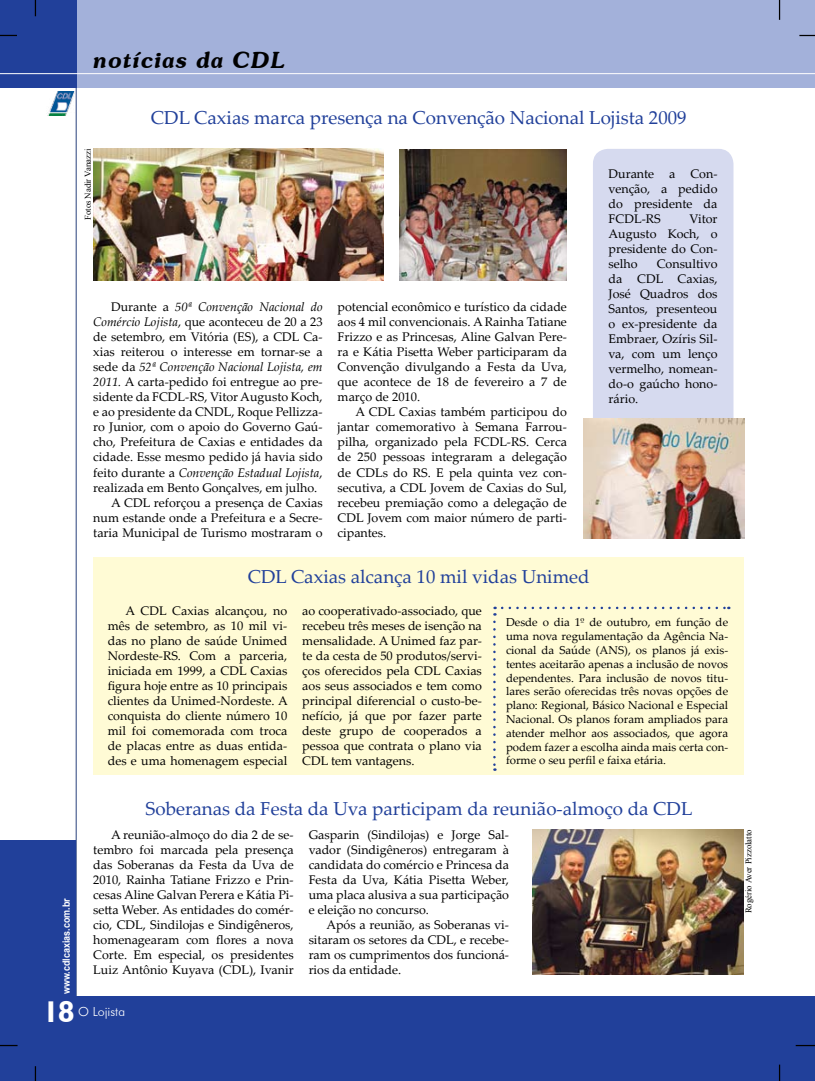
<style>
.page{position:relative;width:815px;height:1081px;background:#fff}
.page>*{position:absolute;margin:0;border:0;box-sizing:border-box;transform-origin:0 0}
.t1{font:700 30px "Humanist 521 BT";color:#fff}
.t2{font:italic 600 22.5px "Souvenir IT Cby BT";letter-spacing:.05em;color:#000}
.t3{font:18.75px "Palatino Linotype";color:#21409a}
.t4{font:12.5px/15px "Palatino Linotype";color:#000;text-align:justify}
.t5{font:italic 12.5px "Palatino Linotype";color:#000}
.t6{font:300 12.5px "Futura BT";color:#fff}
.t7{font:11.5px/13.8px "Palatino Linotype";color:#000;text-align:justify}
.t8{font:700 10px "Arial";color:#fff;scale:.9 1}
.t9{font:8.75px "Times New Roman";color:#000}
.s1{font-style:normal}
.s2{font-style:italic}
</style>
<div class="page">
<div style="left:593px;top:149px;width:140px;height:323px;background:#d6daef;border-radius:15px"></div>
<div style="left:93px;top:557px;width:651px;height:218px;background:#fffbd5"></div>
<div style="left:76px;top:0;width:739px;height:88px;background:#a3b1da"></div>
<hr style="left:76px;top:0;width:1px;height:1019px;background:#29417c">
<div style="left:0;top:840px;width:76px;height:205px;background:#21409a"></div>
<div style="left:0;top:996px;width:815px;height:85px;background:#21409a"></div>
<div style="left:0;top:0;width:76px;height:88px;background:#21409a"></div>
<svg style="left:779px;top:0;width:1px;height:20px"></svg>
<svg style="left:35px;top:0;width:1px;height:16px"></svg>
<svg style="left:799px;top:35px;width:16px;height:1px"></svg>
<svg style="left:0;top:35px;width:17px;height:1px"></svg>
<svg style="left:35px;top:1066px;width:1px;height:15px"></svg>
<svg style="left:0;top:1045px;width:18px;height:1px"></svg>
<svg style="left:779px;top:1064px;width:1px;height:17px"></svg>
<svg style="left:796px;top:1045px;width:19px;height:1px"></svg>
<hr style="left:0;top:73px;width:815px;height:1px;background:#fff">
<img style="left:48px;top:91px;width:26px;height:24px">
<img style="left:399px;top:149px;width:168px;height:132px">
<img style="left:93px;top:149px;width:291px;height:132px">
<img style="left:533px;top:829px;width:211px;height:145px">
<img style="left:583px;top:418px;width:161px;height:121px">
<svg style="left:493px;top:622px;width:3px;height:149px"></svg>
<svg style="left:502px;top:607px;width:227px;height:2px"></svg>
<p class="t2" style="left:93px;top:46px;width:193px">notícias da CDL</p>
<p class="t3" style="left:151px;top:104px;width:537px">CDL Caxias marca presença na Convenção Nacional Lojista 2009</p>
<p class="t9" style="left:82px;top:220px;width:73px;rotate:-90deg">Fotos Nadir Vanazzi</p>
<p class="t5" style="left:111px;top:298px;width:213px"><span class="s1">Durante a</span> 50ª Convenção Nacional do</p>
<p class="t4" style="left:93px;top:314px;width:231px"><span class="s2">Comércio Lojista</span>, que aconteceu de 20 a 23</p>
<p class="t4" style="left:93px;top:329px;width:231px">de setembro, em Vitória (ES), a CDL Ca-</p>
<p class="t4" style="left:93px;top:344px;width:231px">xias reiterou o interesse em tornar-se a</p>
<p class="t5" style="left:93px;top:358px;width:231px"><span class="s1">sede da</span> 52ª Convenção Nacional Lojista, em</p>
<p class="t4" style="left:93px;top:374px;width:231px"><span class="s2">2011.</span> A carta-pedido foi entregue ao pre-</p>
<p class="t4" style="left:93px;top:389px;width:231px">sidente da FCDL-RS, Vitor Augusto Koch,</p>
<p class="t4" style="left:93px;top:404px;width:231px">e ao presidente da CNDL, Roque Pellizza-</p>
<p class="t4" style="left:93px;top:419px;width:231px">ro Junior, com o apoio do Governo Gaú-</p>
<p class="t4" style="left:93px;top:434px;width:231px">cho, Prefeitura de Caxias e entidades da</p>
<p class="t4" style="left:93px;top:449px;width:231px">cidade. Esse mesmo pedido já havia sido</p>
<p class="t5" style="left:93px;top:463px;width:231px"><span class="s1">feito durante a</span> Convenção Estadual Lojista<span class="s1">,</span></p>
<p class="t4" style="left:93px;top:479px;width:225px">realizada em Bento Gonçalves, em julho.</p>
<p class="t4" style="left:111px;top:494px;width:213px">A CDL reforçou a presença de Caxias</p>
<p class="t4" style="left:93px;top:509px;width:231px">num estande onde a Prefeitura e a Secre-</p>
<p class="t4" style="left:93px;top:524px;width:231px">taria Municipal de Turismo mostraram o</p>
<p class="t4" style="left:338px;top:299px;width:231px">potencial econômico e turístico da cidade</p>
<p class="t4" style="left:338px;top:314px;width:231px">aos 4 mil convencionais. A Rainha Tatiane</p>
<p class="t4" style="left:338px;top:329px;width:231px">Frizzo e as Princesas, Aline Galvan Pere-</p>
<p class="t4" style="left:338px;top:344px;width:231px">ra e Kátia Pisetta Weber participaram da</p>
<p class="t4" style="left:338px;top:359px;width:231px">Convenção divulgando a Festa da Uva,</p>
<p class="t4" style="left:338px;top:374px;width:231px">que acontece de 18 de fevereiro a 7 de</p>
<p class="t4" style="left:338px;top:389px;width:84px">março de 2010.</p>
<p class="t4" style="left:355px;top:404px;width:213px">A CDL Caxias também participou do</p>
<p class="t4" style="left:338px;top:419px;width:231px">jantar comemorativo à Semana Farrou-</p>
<p class="t4" style="left:338px;top:434px;width:231px">pilha, organizado pela FCDL-RS. Cerca</p>
<p class="t4" style="left:338px;top:449px;width:231px">de 250 pessoas integraram a delegação</p>
<p class="t4" style="left:338px;top:464px;width:231px">de CDLs do RS. E pela quinta vez con-</p>
<p class="t4" style="left:338px;top:479px;width:231px">secutiva, a CDL Jovem de Caxias do Sul,</p>
<p class="t4" style="left:338px;top:494px;width:231px">recebeu premiação como a delegação de</p>
<p class="t4" style="left:338px;top:509px;width:231px">CDL Jovem com maior número de parti-</p>
<p class="t4" style="left:338px;top:524px;width:50px">cipantes.</p>
<p class="t3" style="left:248px;top:563px;width:343px">CDL Caxias alcança 10 mil vidas Unimed</p>
<p class="t4" style="left:609px;top:166px;width:110px">Durante a Con&shy;venção, a pedido do presidente da FCDL-RS</p>
<p class="t4" style="left:609px;top:211px;width:110px;text-indent:81px">Vitor Augusto Koch, o presidente do Con&shy;selho</p>
<p class="t4" style="left:609px;top:256px;width:110px;text-indent:48px">Consultivo da CDL Caxias, José Quadros dos Santos, presenteou o ex-presidente da Embraer, Ozíris Sil&shy;va, com um lenço vermelho, nomean&shy;do-o gaúcho hono&shy;rário.</p>
<p class="t4" style="left:108px;top:603px;width:182px;text-indent:18px">A CDL Caxias alcançou, no mês de setembro, as 10 mil vi&shy;das no plano de saúde Unimed Nordeste-RS. Com a parceria, iniciada em 1999, a CDL Caxias figura hoje entre as 10 principais clientes da Unimed-Nordeste. A conquista do cliente número 10 mil foi comemorada com troca de placas entre as duas entida&shy;des e uma homenagem especial</p>
<p class="t4" style="left:302px;top:603px;width:181px">ao cooperativado-associado, que recebeu três meses de isenção na mensalidade. A Unimed faz par&shy;te da cesta de 50 produtos/servi&shy;ços oferecidos pela CDL Caxias aos seus associados e tem como principal diferencial o custo-be&shy;nefício, já que por fazer parte deste grupo de cooperados a pessoa que contrata o plano via CDL tem vantagens.</p>
<p class="t7" style="left:506px;top:615px;width:224px">Desde o dia 1º de outubro, em função de uma nova regulamentação da Agência Na&shy;cional da Saúde (ANS), os planos já exis&shy;tentes aceitarão apenas a inclusão de novos dependentes. Para inclusão de novos titu&shy;lares serão oferecidas três novas opções de plano: Regional, Básico Nacional e Especial Nacional. Os planos foram ampliados para atender melhor aos associados, que agora podem fazer a escolha ainda mais certa con&shy;forme o seu perfil e faixa etária.</p>
<p class="t8" style="left:60px;top:994px;width:109px;rotate:-90deg">www.cdlcaxias.com.br</p>
<p class="t3" style="left:146px;top:795px;width:548px">Soberanas da Festa da Uva participam da reunião-almoço da CDL</p>
<p class="t4" style="left:93px;top:827px;width:202px;text-indent:18px">A reunião-almoço do dia 2 de se&shy;tembro foi marcada pela presença das Soberanas da Festa da Uva de 2010, Rainha Tatiane Frizzo e Prin&shy;cesas Aline Galvan Perera e Kátia Pi&shy;setta Weber. As entidades do comér&shy;cio, CDL, Sindilojas e Sindigêneros, homenagearam com flores a nova Corte. Em especial, os presidentes Luiz Antônio Kuyava (CDL), Ivanir</p>
<p class="t4" style="left:309px;top:827px;width:202px">Gasparin (Sindilojas) e Jorge Sal-</p>
<p class="t4" style="left:309px;top:842px;width:202px">vador (Sindigêneros) entregaram à</p>
<p class="t4" style="left:309px;top:857px;width:202px">candidata do comércio e Princesa da</p>
<p class="t4" style="left:309px;top:872px;width:202px">Festa da Uva, Kátia Pisetta Weber,</p>
<p class="t4" style="left:309px;top:887px;width:202px">uma placa alusiva a sua participação</p>
<p class="t4" style="left:309px;top:902px;width:122px">e eleição no concurso.</p>
<p class="t4" style="left:326px;top:917px;width:184px">Após a reunião, as Soberanas vi-</p>
<p class="t4" style="left:309px;top:932px;width:202px">sitaram os setores da CDL, e recebe-</p>
<p class="t4" style="left:309px;top:947px;width:202px">ram os cumprimentos dos funcioná-</p>
<p class="t4" style="left:309px;top:962px;width:94px">rios da entidade.</p>
<p class="t1" style="left:43px;top:993px;width:33px">18</p>
<p class="t6" style="left:78px;top:1003px;width:48px">O Lojista</p>
<p class="t9" style="left:743px;top:913px;width:85px;rotate:-90deg">Rogério Aver Pizzolatto</p>
</div>
